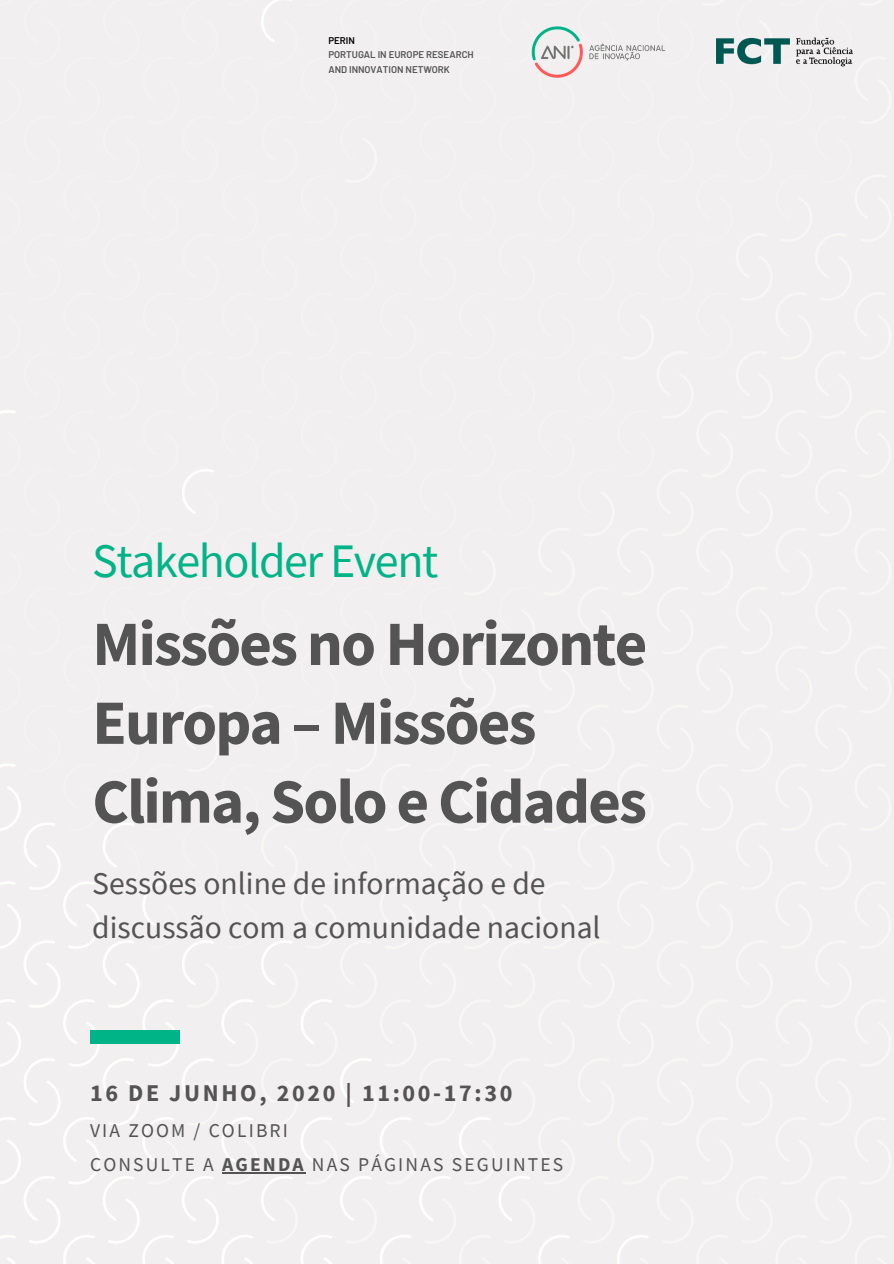
<style>
.page{position:relative;width:894px;height:1264px;background:#fff}
.page>*{position:absolute;margin:0;border:0;box-sizing:border-box;transform-origin:0 0}
.t1{font:700 63px/78.8px "Source Sans Pro";letter-spacing:-.03em;color:#545454}
.t2{font:48px "Source Sans Pro";letter-spacing:-.03em;color:#00b488}
.t3{font:31.5px/44px "Source Sans Pro";color:#545454}
.t4{font:700 24px "Source Sans Pro";letter-spacing:.11em;color:#545454}
.t5{font:19.5px/33.8px "Source Sans Pro";letter-spacing:.11em;color:#545454}
.t6{font:600 9.75px/14.5px "Barlow";color:#545454}
.t7{font:600 9.75px "Barlow";color:#000}
.s1{font-weight:700}
</style>
<div class="page">
<div style="left:0;top:0;width:893px;height:1263px;background:#f1efef"></div>
<hr style="left:222px;top:1171px;width:84px;height:2px;background:#545454">
<div style="left:90px;top:1030px;width:89px;height:13px;background:#00b488"></div>
<img style="left:524px;top:14px;width:149px;height:76px">
<img style="left:683px;top:23px;width:201px;height:58px">
<p class="t7" style="left:328px;top:34px;width:28px">PERIN</p>
<p class="t6" style="left:328px;top:47px;width:147px">PORTUGAL IN EUROPE RESEARCH<br>AND INNOVATION NETWORK</p>
<h2 class="t2" style="left:92px;top:530px;width:347px">Stakeholder Event</h2>
<h1 class="t1" style="left:92px;top:603px;width:556px">Missões no Horizonte<br>Europa – Missões<br>Clima, Solo e Cidades</h1>
<p class="t3" style="left:92px;top:860px;width:509px">Sessões online de informação e de discussão com a comunidade nacional</p>
<p class="t4" style="left:90px;top:1077px;width:424px">16 DE JUNHO, 2020 | 11:00-17:30</p>
<p class="t5" style="left:90px;top:1113px;width:474px">VIA ZOOM / COLIBRI<br>CONSULTE A <span class="s1">AGENDA</span> NAS PÁGINAS SEGUINTES</p>
</div>
